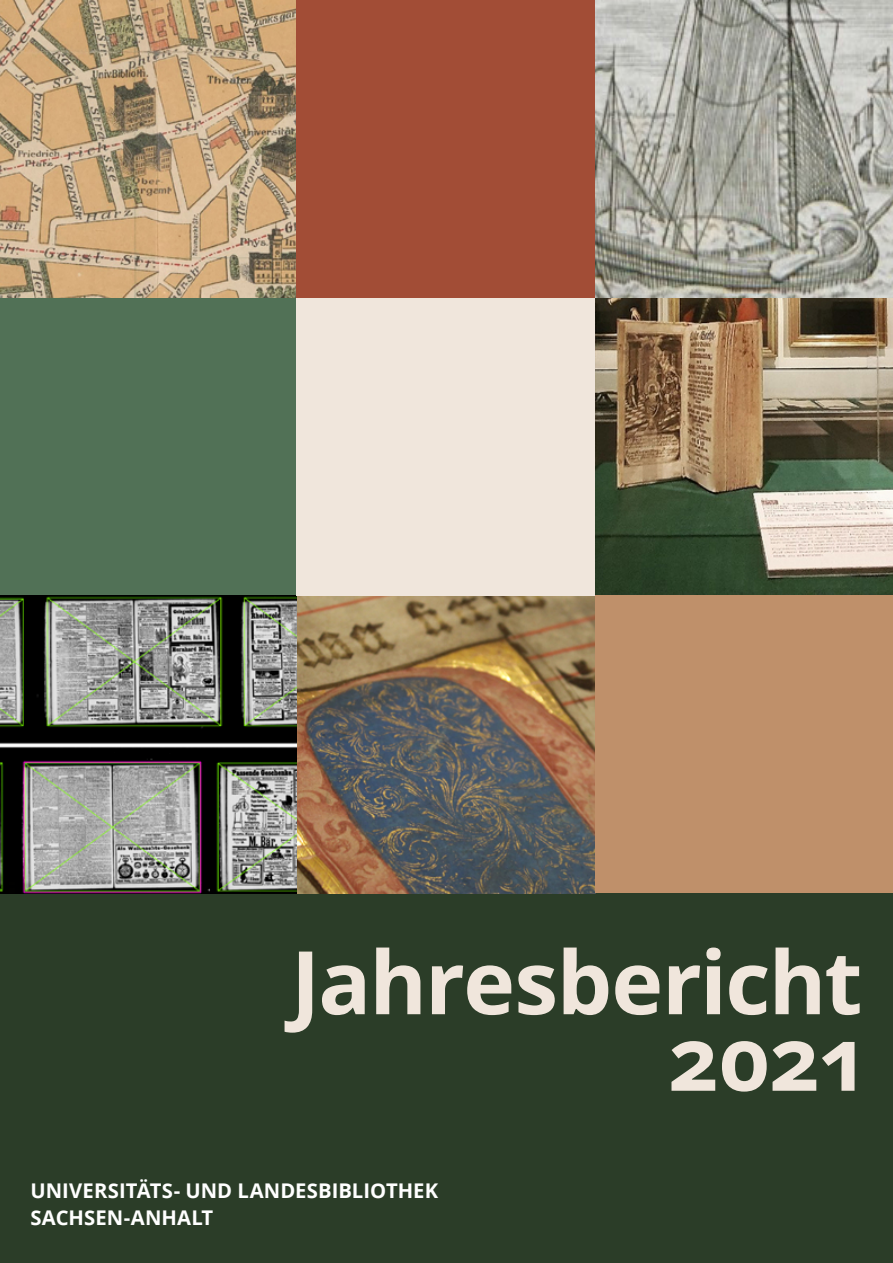
<style>
.page{position:relative;width:893px;height:1263px;background:#2b3d28}
.page>*{position:absolute;margin:0;border:0;box-sizing:border-box;transform-origin:0 0}
.Titelblatt_-_Jahresb{font:87.75px "Open Sans Bold 2";letter-spacing:-.02em;color:#f0e6dc}
.Titelblatt_-_Jahresz{font:700 87.75px "Open Sans";color:#f0e6dc}
.Titelblatt_-_ULB{font:20.25px "Open Sans Bold 2";letter-spacing:.005em;color:#fff}
</style>
<div class="page">
<img style="left:0;top:0;width:297px;height:298px">
<div style="left:297px;top:0;width:298px;height:298px;background:#a24d36"></div>
<div style="left:0;top:298px;width:297px;height:297px;background:#517156"></div>
<img style="left:0;top:595px;width:595px;height:298px">
<img style="left:595px;top:298px;width:298px;height:297px">
<div style="left:595px;top:595px;width:298px;height:298px;background:#bf906a"></div>
<svg style="left:595px;top:0;width:298px;height:298px;background:#a8a89f"></svg>
<div style="left:297px;top:298px;width:298px;height:297px;background:#f0e6dc"></div>
<p class="Titelblatt_-_Jahresb" style="left:291px;top:920px;width:573px">Jahresbericht</p>
<p class="Titelblatt_-_Jahresz" style="left:669px;top:997px;width:195px">2021</p>
<p class="Titelblatt_-_ULB" style="left:31px;top:1177px;width:409px">UNIVERSITÄTS- UND LANDESBIBLIOTHEK</p>
<p class="Titelblatt_-_ULB" style="left:31px;top:1203px;width:184px">SACHSEN-ANHALT</p>
</div>
